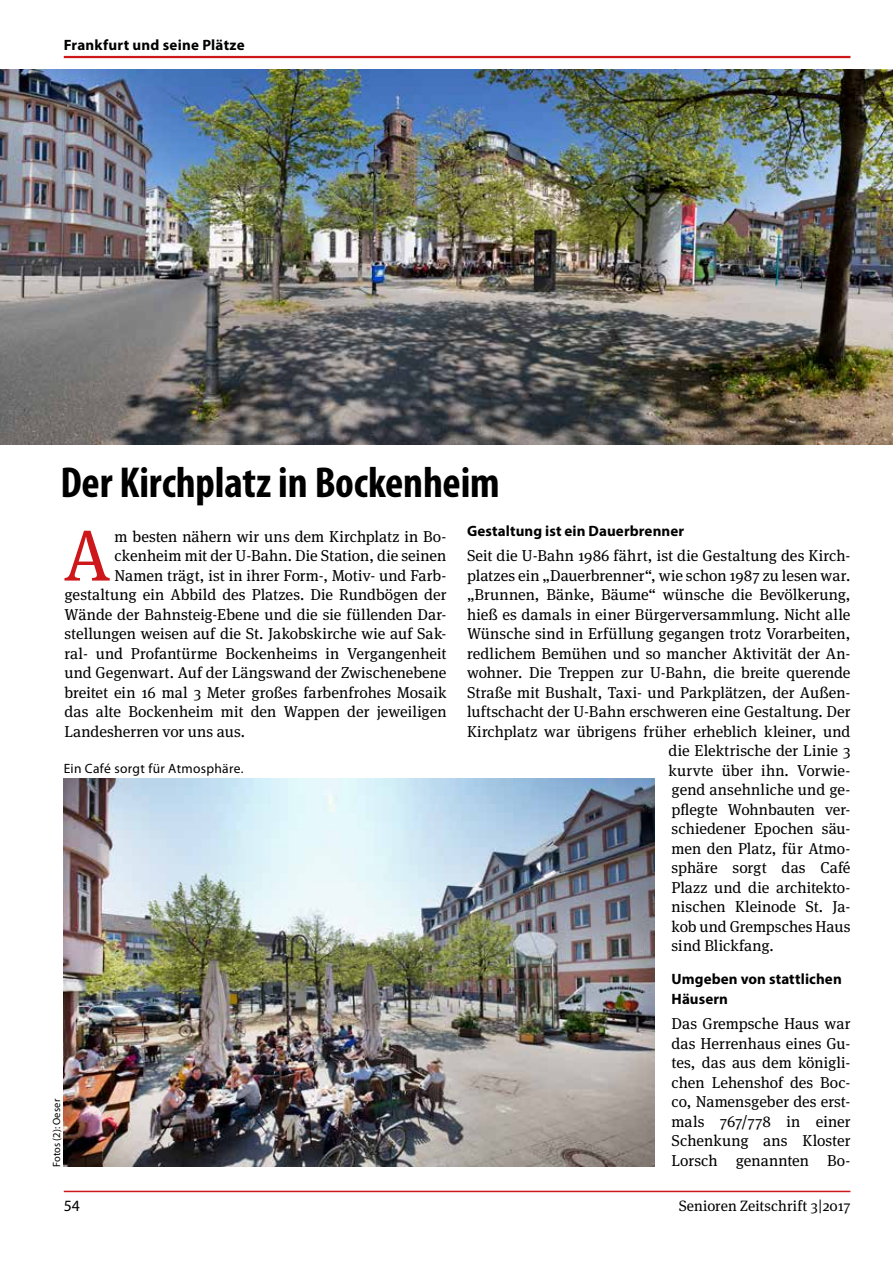
<style>
.page{position:relative;width:893px;height:1263px;background:#fff}
.page>*{position:absolute;margin:0;border:0;box-sizing:border-box;transform-origin:0 0}
.t1{font:72.3px "Meta Serif OT";color:#cd171a}
.t2{font:700 condensed 43.5px "Myriad Pro";letter-spacing:-.005em;color:#000}
.t3{font:15.75px/19.5px "Meta Serif OT";letter-spacing:.005em;color:#000;text-align:justify}
.t4{font:15.75px "Myriad Pro";color:#000}
.t5{font:700 15px/19.5px "Myriad Pro";letter-spacing:.01em;color:#000}
.t6{font:15px "Meta Serif OT";letter-spacing:.005em;color:#000}
.t7{font:13.5px "Myriad Pro";letter-spacing:.02em;color:#000}
.t8{font:10.5px "Myriad Pro";letter-spacing:.01em;color:#000}
</style>
<div class="page">
<hr style="left:64px;top:1191px;width:786px;height:1px;background:#cd171a">
<hr style="left:64px;top:56px;width:786px;height:2px;background:#cd171a">
<img style="left:64px;top:778px;width:590px;height:388px">
<img style="left:0;top:70px;width:893px;height:374px">
<p class="t5" style="left:64px;top:34px;width:183px">Frankfurt und seine Plätze</p>
<h2 class="t2" style="left:61px;top:455px;width:441px">Der Kirchplatz in Bockenheim</h2>
<h1 class="t1" style="left:63px;top:514px;width:49px">A</h1>
<p class="t3" style="left:114px;top:527px;width:333px">m besten nähern wir uns dem Kirchplatz in Bo-</p>
<p class="t5" style="left:467px;top:520px;width:219px">Gestaltung ist ein Dauerbrenner</p>
<p class="t3" style="left:467px;top:546px;width:385px">Seit die U-Bahn 1986 fährt, ist die Gestaltung des Kirch-</p>
<p class="t3" style="left:467px;top:566px;width:385px">platzes ein „Dauerbrenner“, wie schon 1987 zu lesen war.</p>
<p class="t3" style="left:467px;top:585px;width:385px">„Brunnen, Bänke, Bäume“ wünsche die Bevölkerung,</p>
<p class="t3" style="left:467px;top:605px;width:385px">hieß es damals in einer Bürgerversammlung. Nicht alle</p>
<p class="t3" style="left:467px;top:624px;width:385px">Wünsche sind in Erfüllung gegangen trotz Vorarbeiten,</p>
<p class="t3" style="left:467px;top:644px;width:385px">redlichem Bemühen und so mancher Aktivität der An-</p>
<p class="t3" style="left:467px;top:663px;width:385px">wohner. Die Treppen zur U-Bahn, die breite querende</p>
<p class="t3" style="left:467px;top:683px;width:385px">Straße mit Bushalt, Taxi- und Parkplätzen, der Außen-</p>
<p class="t3" style="left:467px;top:702px;width:385px">luftschacht der U-Bahn erschweren eine Gestaltung. Der</p>
<p class="t3" style="left:467px;top:722px;width:385px">Kirchplatz war übrigens früher erheblich kleiner, und</p>
<p class="t3" style="left:668px;top:741px;width:183px">die Elektrische der Linie 3</p>
<p class="t3" style="left:668px;top:761px;width:183px">kurvte über ihn. Vorwie-</p>
<p class="t3" style="left:671px;top:780px;width:180px">gend ansehnliche und ge-</p>
<p class="t3" style="left:671px;top:800px;width:180px">pflegte Wohnbauten ver-</p>
<p class="t3" style="left:671px;top:819px;width:180px">schiedener Epochen säu-</p>
<p class="t3" style="left:671px;top:839px;width:180px">men den Platz, für Atmo-</p>
<p class="t3" style="left:671px;top:858px;width:180px">sphäre sorgt das Café</p>
<p class="t3" style="left:671px;top:878px;width:180px">Plazz und die architekto-</p>
<p class="t3" style="left:671px;top:897px;width:180px">nischen Kleinode St. Ja-</p>
<p class="t3" style="left:671px;top:917px;width:180px">kob und Grempsches Haus</p>
<p class="t3" style="left:671px;top:936px;width:104px">sind Blickfang.</p>
<p class="t5" style="left:671px;top:969px;width:172px">Umgeben von stattlichen<br>Häusern</p>
<p class="t3" style="left:671px;top:1014px;width:180px">Das Grempsche Haus war das Herrenhaus eines Gu&shy;tes, das aus dem königli&shy;chen Lehenshof des Boc&shy;co, Namensgeber des erst&shy;mals 767/778 in einer Schenkung ans Kloster Lorsch genannten Bo-</p>
<p class="t3" style="left:114px;top:546px;width:333px">ckenheim mit der U-Bahn. Die Station, die seinen</p>
<p class="t3" style="left:114px;top:566px;width:333px">Namen trägt, ist in ihrer Form-, Motiv- und Farb-</p>
<p class="t3" style="left:64px;top:585px;width:383px">gestaltung ein Abbild des Platzes. Die Rundbögen der</p>
<p class="t3" style="left:64px;top:605px;width:383px">Wände der Bahnsteig-Ebene und die sie füllenden Dar-</p>
<p class="t3" style="left:64px;top:624px;width:383px">stellungen weisen auf die St. Jakobskirche wie auf Sak-</p>
<p class="t3" style="left:64px;top:644px;width:383px">ral- und Profantürme Bockenheims in Vergangenheit</p>
<p class="t3" style="left:64px;top:663px;width:384px">und Gegenwart. Auf der Längswand der Zwischenebene</p>
<p class="t3" style="left:64px;top:683px;width:384px">breitet ein 16 mal 3 Meter großes farbenfrohes Mosaik</p>
<p class="t3" style="left:64px;top:702px;width:384px">das alte Bockenheim mit den Wappen der jeweiligen</p>
<p class="t3" style="left:64px;top:722px;width:182px">Landesherren vor uns aus.</p>
<p class="t7" style="left:64px;top:761px;width:181px">Ein Café sorgt für Atmosphäre.</p>
<p class="t8" style="left:51px;top:1167px;width:70px;rotate:-90deg">Fotos (2): Oeser</p>
<p class="t4" style="left:64px;top:1197px;width:18px">54</p>
<p class="t6" style="left:679px;top:1197px;width:173px">Senioren Zeitschrift 3|2017</p>
</div>
